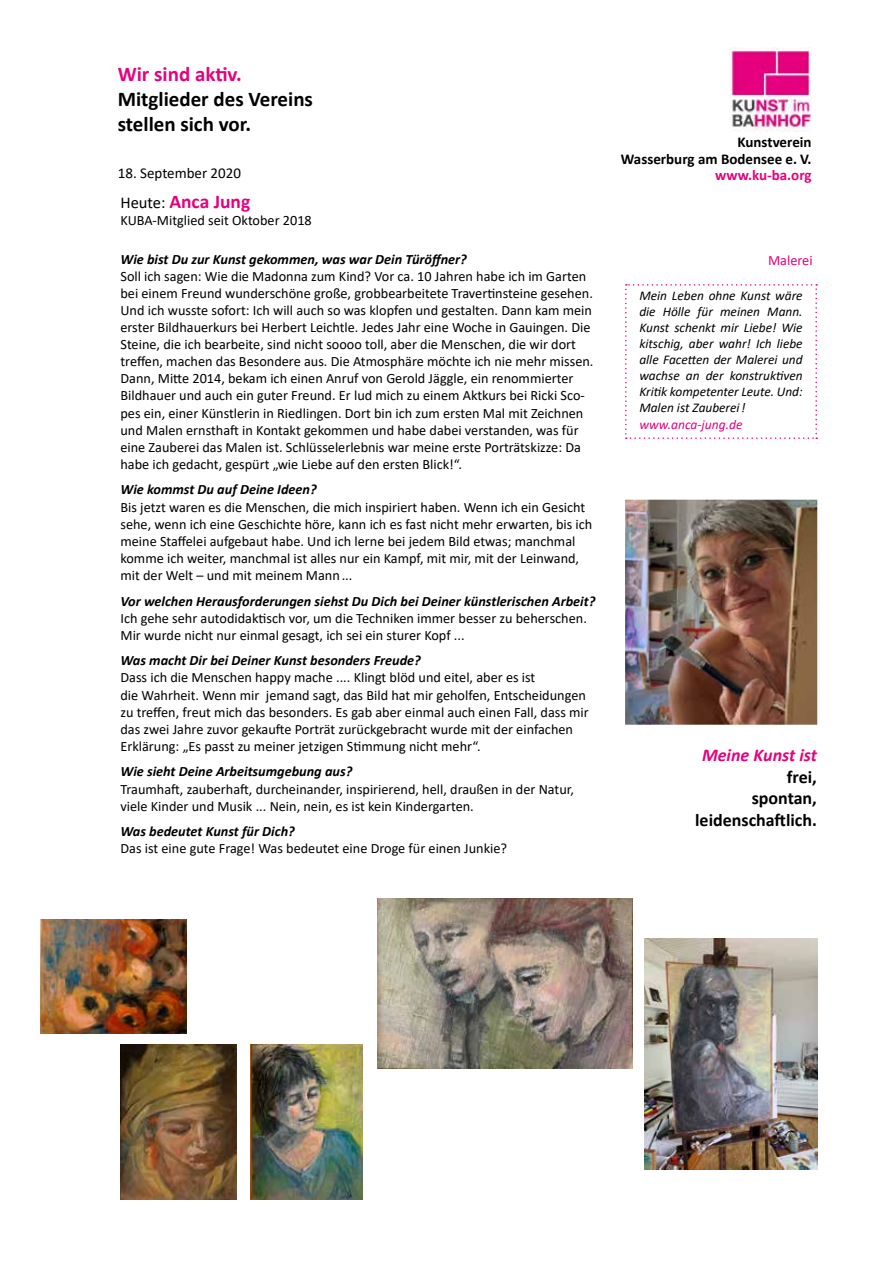
<style>
.page{position:relative;width:893px;height:1263px;background:#fff}
.page>*{position:absolute;margin:0;border:0;box-sizing:border-box;transform-origin:0 0}
.t1{font:700 21px/25.2px "Calibri";color:#000}
.t2{font:700 21px "Calibri";color:#e6007d}
.t3{font:700 19.5px "Calibri";color:#e6007d}
.t4{font:700 18px/21.6px "Calibri";color:#000;text-align:right}
.t5{font:italic 700 18px "Calibri";color:#e6007d}
.t6{font:700 15px/16.5px "Calibri";color:#000;text-align:right}
.t7{font:15px "Calibri";color:#000}
.t8{font:700 15px "Calibri";color:#e6007d}
.t9{font:14.25px/17.1px "Calibri";color:#000}
.t10{font:italic 700 14.25px "Calibri";color:#000}
.t11{font:14.25px "Calibri";color:#e6007d}
.t12{font:italic 13.5px "Calibri";color:#e6007d}
.t13{font:italic 13.35px/16px "Calibri";color:#000;text-align:justify}
.s1{font-weight:400;font-size:16.5px;color:#000}
</style>
<div class="page">
<img style="left:645px;top:938px;width:172px;height:231px">
<img style="left:730px;top:48px;width:82px;height:83px">
<svg style="left:625px;top:284px;width:192px;height:155px"></svg>
<img style="left:625px;top:500px;width:192px;height:225px">
<img style="left:41px;top:919px;width:145px;height:114px">
<img style="left:120px;top:1045px;width:117px;height:154px">
<img style="left:378px;top:898px;width:254px;height:170px">
<img style="left:251px;top:1045px;width:111px;height:154px">
<h1 class="t2" style="left:118px;top:59px;width:125px">Wir sind aktiv.</h1>
<h1 class="t1" style="left:118px;top:86px;width:197px">Mitglieder des Vereins stellen sich vor.</h1>
<p class="t7" style="left:118px;top:162px;width:125px">18. September 2020</p>
<h2 class="t3" style="left:120px;top:188px;width:131px"><span class="s1">Heute:</span> Anca Jung</h2>
<p class="t9" style="left:120px;top:212px;width:193px">KUBA-Mitglied seit Oktober 2018</p>
<p class="t10" style="left:120px;top:249px;width:348px">Wie bist Du zur Kunst gekommen, was war Dein Türöffner?</p>
<p class="t9" style="left:120px;top:267px;width:475px">Soll ich sagen: Wie die Madonna zum Kind? Vor ca. 10 Jahren habe ich im Garten bei einem Freund wunderschöne große, grobbearbeitete Travertinsteine gesehen.<br>Und ich wusste sofort: Ich will auch so was klopfen und gestalten. Dann kam mein erster Bildhauerkurs bei Herbert Leichtle. Jedes Jahr eine Woche in Gauingen. Die Steine, die ich bearbeite, sind nicht soooo toll, aber die Menschen, die wir dort treffen, machen das Besondere aus. Die Atmosphäre möchte ich nie mehr missen.<br>Dann, Mitte 2014, bekam ich einen Anruf von Gerold Jäggle, ein renommierter Bildhauer und auch ein guter Freund. Er lud mich zu einem Aktkurs bei Ricki Sco&shy;pes ein, einer Künstlerin in Riedlingen. Dort bin ich zum ersten Mal mit Zeichnen und Malen ernsthaft in Kontakt gekommen und habe dabei verstanden, was für eine Zauberei das Malen ist. Schlüsselerlebnis war meine erste Porträtskizze: Da habe ich gedacht, gespürt „wie Liebe auf den ersten Blick!“.</p>
<p class="t10" style="left:120px;top:480px;width:198px">Wie kommst Du auf Deine Ideen?</p>
<p class="t9" style="left:120px;top:498px;width:473px">Bis jetzt waren es die Menschen, die mich inspiriert haben. Wenn ich ein Gesicht sehe, wenn ich eine Geschichte höre, kann ich es fast nicht mehr erwarten, bis ich meine Staffelei aufgebaut habe. Und ich lerne bei jedem Bild etwas; manchmal komme ich weiter, manchmal ist alles nur ein Kampf, mit mir, mit der Leinwand, mit der Welt – und mit meinem Mann ...</p>
<p class="t10" style="left:120px;top:591px;width:476px">Vor welchen Herausforderungen siehst Du Dich bei Deiner künstlerischen Arbeit?</p>
<p class="t9" style="left:120px;top:609px;width:468px">Ich gehe sehr autodidaktisch vor, um die Techniken immer besser zu beherschen.<br>Mir wurde nicht nur einmal gesagt, ich sei ein sturer Kopf ...</p>
<p class="t10" style="left:120px;top:650px;width:302px">Was macht Dir bei Deiner Kunst besonders Freude?</p>
<p class="t9" style="left:120px;top:669px;width:470px">Dass ich die Menschen happy mache .... Klingt blöd und eitel, aber es ist<br>die Wahrheit. Wenn mir jemand sagt, das Bild hat mir geholfen, Entscheidungen zu treffen, freut mich das besonders. Es gab aber einmal auch einen Fall, dass mir das zwei Jahre zuvor gekaufte Porträt zurückgebracht wurde mit der einfachen Erklärung: „Es passt zu meiner jetzigen Stimmung nicht mehr“.</p>
<p class="t10" style="left:120px;top:762px;width:233px">Wie sieht Deine Arbeitsumgebung aus?</p>
<p class="t9" style="left:120px;top:780px;width:455px">Traumhaft, zauberhaft, durcheinander, inspirierend, hell, draußen in der Natur, viele Kinder und Musik ... Nein, nein, es ist kein Kindergarten.</p>
<p class="t10" style="left:120px;top:821px;width:176px">Was bedeutet Kunst für Dich?</p>
<p class="t9" style="left:120px;top:840px;width:388px">Das ist eine gute Frage! Was bedeutet eine Droge für einen Junkie?</p>
<p class="t6" style="left:621px;top:134px;width:192px">Kunstverein<br>Wasserburg am Bodensee e. V.</p>
<p class="t8" style="left:715px;top:165px;width:98px">www.ku-ba.org</p>
<p class="t11" style="left:768px;top:250px;width:46px">Malerei</p>
<p class="t13" style="left:639px;top:287px;width:165px">Mein Leben ohne Kunst wäre die Hölle für meinen Mann.<br>Kunst schenkt mir Liebe! Wie kitschig, aber wahr! Ich liebe alle Facetten der Malerei und wachse an der konstruktiven Kritik kompetenter Leute. Und:<br>Malen ist Zauberei !</p>
<p class="t12" style="left:639px;top:415px;width:105px">www.anca-jung.de</p>
<p class="t5" style="left:702px;top:742px;width:116px">Meine Kunst ist</p>
<p class="t4" style="left:695px;top:766px;width:123px">frei,<br>spontan, leidenschaftlich.</p>
</div>
